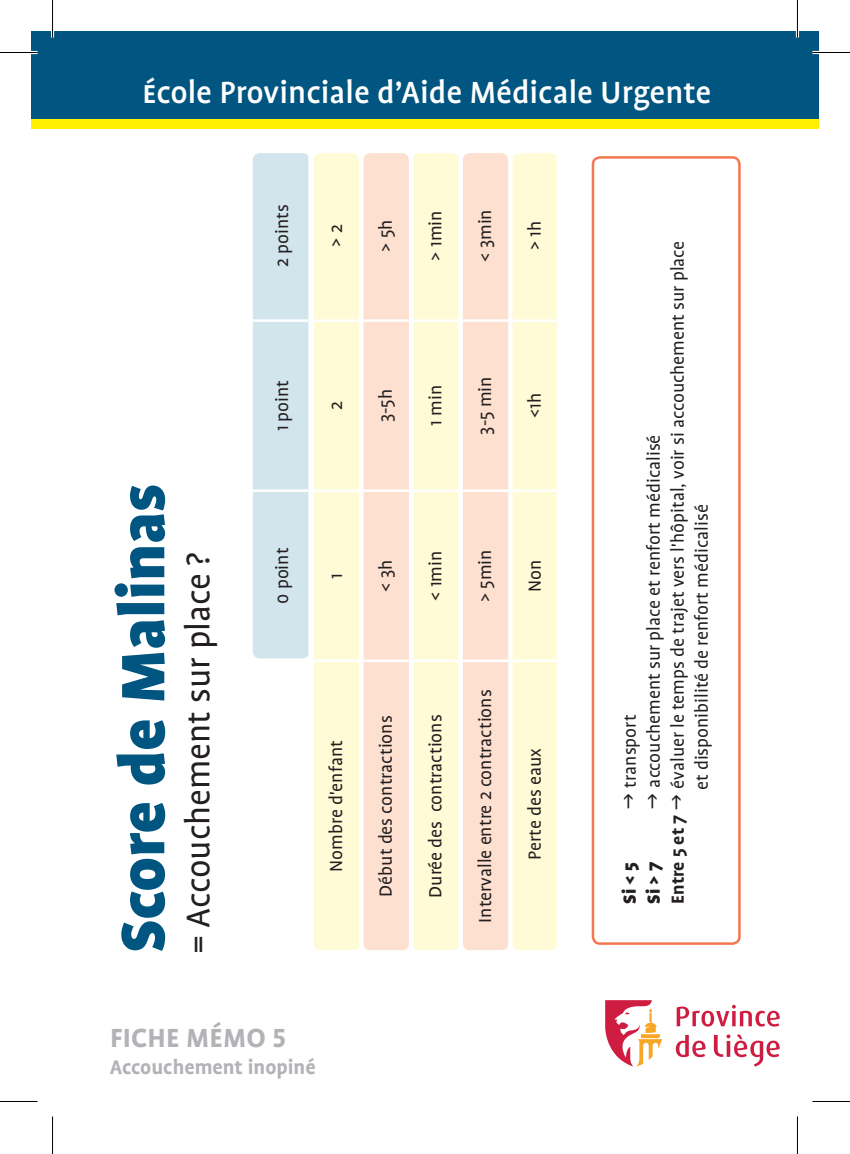
<style>
.page{position:relative;width:850px;height:1154px;background:#fff}
.page>*{position:absolute;margin:0;border:0;box-sizing:border-box;transform-origin:0 0}
.t1{font:900 70px "Profile OT";color:#015581}
.t2{font:37.5px "Profile OT";color:#231f20}
.t3{font:500 35px "Profile OT";color:#fff}
.t4{font:700 30px "Profile OT";letter-spacing:.01em;color:#b2b3b7}
.t5{font:700 22.5px "Profile OT";color:#b2b3b7}
.t6{font:20px "Profile OT";color:#231f20}
.t7{font:700 20px "Profile OT";color:#231f20}
.t8{font:900 20px "Profile OT";color:#231f20}
</style>
<div class="page">
<div style="left:31px;top:31px;width:787px;height:89px;background:#015581"></div>
<div style="left:31px;top:119px;width:787px;height:10px;background:#fff101"></div>
<div style="left:314px;top:153px;width:45px;height:797px;background:#fffbd6;border-radius:7px"></div>
<div style="left:363px;top:153px;width:45px;height:797px;background:#fde0d0;border-radius:7px"></div>
<div style="left:413px;top:153px;width:45px;height:797px;background:#fffbd6;border-radius:7px"></div>
<div style="left:462px;top:153px;width:46px;height:797px;background:#fde0d0;border-radius:7px"></div>
<div style="left:512px;top:153px;width:45px;height:797px;background:#fffbd6;border-radius:7px"></div>
<div style="left:253px;top:153px;width:56px;height:505px;background:#d2e5ec;border-radius:7px"></div>
<hr style="left:311px;top:659px;width:48px;height:3px;background:#fff">
<hr style="left:311px;top:489px;width:48px;height:3px;background:#fff">
<hr style="left:311px;top:319px;width:48px;height:3px;background:#fff">
<hr style="left:359px;top:659px;width:49px;height:3px;background:#fff">
<hr style="left:359px;top:489px;width:49px;height:3px;background:#fff">
<hr style="left:359px;top:319px;width:49px;height:3px;background:#fff">
<hr style="left:408px;top:659px;width:50px;height:3px;background:#fff">
<hr style="left:408px;top:489px;width:50px;height:3px;background:#fff">
<hr style="left:408px;top:319px;width:50px;height:3px;background:#fff">
<hr style="left:458px;top:659px;width:50px;height:3px;background:#fff">
<hr style="left:458px;top:489px;width:50px;height:3px;background:#fff">
<hr style="left:458px;top:319px;width:50px;height:3px;background:#fff">
<hr style="left:508px;top:659px;width:48px;height:3px;background:#fff">
<hr style="left:508px;top:489px;width:48px;height:3px;background:#fff">
<hr style="left:508px;top:319px;width:48px;height:3px;background:#fff">
<hr style="left:556px;top:661px;width:3px;height:292px;background:#fff">
<hr style="left:556px;top:491px;width:3px;height:170px;background:#fff">
<hr style="left:556px;top:321px;width:3px;height:170px;background:#fff">
<hr style="left:556px;top:149px;width:3px;height:172px;background:#fff">
<hr style="left:251px;top:489px;width:57px;height:3px;background:#fff">
<hr style="left:251px;top:319px;width:57px;height:3px;background:#fff">
<hr style="left:308px;top:491px;width:3px;height:170px;background:#fff">
<hr style="left:308px;top:321px;width:3px;height:170px;background:#fff">
<hr style="left:308px;top:149px;width:3px;height:172px;background:#fff">
<div style="left:591px;top:156px;width:149px;height:789px;border:2px solid #f4784f;border-radius:7px"></div>
<svg style="left:605px;top:1000px;width:56px;height:66px"></svg>
<svg style="left:675px;top:1034px;width:104px;height:32px"></svg>
<svg style="left:676px;top:1005px;width:103px;height:21px"></svg>
<hr style="left:0;top:51px;width:38px;height:3px;background:#fff">
<hr style="left:812px;top:51px;width:37px;height:3px;background:#fff">
<hr style="left:51px;top:0;width:3px;height:38px;background:#fff">
<hr style="left:795px;top:0;width:3px;height:38px;background:#fff">
<hr style="left:0;top:52px;width:38px;height:1px;background:#000">
<hr style="left:812px;top:52px;width:37px;height:1px;background:#000">
<hr style="left:0;top:1101px;width:38px;height:1px;background:#000">
<hr style="left:812px;top:1101px;width:37px;height:1px;background:#000">
<hr style="left:52px;top:0;width:1px;height:38px;background:#000">
<hr style="left:52px;top:1116px;width:1px;height:38px;background:#000">
<hr style="left:796px;top:0;width:1px;height:38px;background:#000">
<hr style="left:796px;top:1116px;width:1px;height:38px;background:#000">
<p class="t3" style="left:142px;top:72px;width:570px">École Provinciale d’Aide Médicale Urgente</p>
<p class="t6" style="left:271px;top:267px;width:64px;rotate:-90deg">2 points</p>
<p class="t6" style="left:325px;top:247px;width:24px;rotate:-90deg">&gt; 2</p>
<p class="t6" style="left:374px;top:252px;width:34px;rotate:-90deg">&gt; 5h</p>
<p class="t6" style="left:424px;top:260px;width:51px;rotate:-90deg">&gt; 1min</p>
<p class="t6" style="left:473px;top:262px;width:54px;rotate:-90deg">&lt; 3min</p>
<p class="t6" style="left:523px;top:250px;width:31px;rotate:-90deg">&gt; 1h</p>
<p class="t1" style="left:103px;top:953px;width:471px;rotate:-90deg">Score de Malinas</p>
<p class="t2" style="left:177px;top:953px;width:402px;rotate:-90deg">= Accouchement sur place ?</p>
<p class="t6" style="left:271px;top:431px;width:53px;rotate:-90deg">1 point</p>
<p class="t6" style="left:325px;top:410px;width:10px;rotate:-90deg">2</p>
<p class="t6" style="left:271px;top:604px;width:58px;rotate:-90deg">0 point</p>
<p class="t6" style="left:325px;top:579px;width:7px;rotate:-90deg">1</p>
<p class="t6" style="left:325px;top:872px;width:133px;rotate:-90deg">Nombre d'enfant</p>
<p class="t4" style="left:110px;top:1021px;width:178px">FICHE MÉMO 5</p>
<p class="t5" style="left:110px;top:1054px;width:207px">Accouchement inopiné</p>
<p class="t6" style="left:374px;top:422px;width:35px;rotate:-90deg">3-5h</p>
<p class="t6" style="left:424px;top:426px;width:42px;rotate:-90deg">1 min</p>
<p class="t6" style="left:374px;top:592px;width:33px;rotate:-90deg">&lt; 3h</p>
<p class="t6" style="left:424px;top:601px;width:51px;rotate:-90deg">&lt; 1min</p>
<p class="t6" style="left:374px;top:897px;width:183px;rotate:-90deg">Début des contractions</p>
<p class="t6" style="left:424px;top:898px;width:185px;rotate:-90deg">Durée des contractions</p>
<p class="t6" style="left:473px;top:435px;width:60px;rotate:-90deg">3-5 min</p>
<p class="t6" style="left:523px;top:418px;width:27px;rotate:-90deg">&lt;1h</p>
<p class="t6" style="left:473px;top:602px;width:54px;rotate:-90deg">&gt; 5min</p>
<p class="t6" style="left:523px;top:592px;width:34px;rotate:-90deg">Non</p>
<p class="t6" style="left:473px;top:923px;width:235px;rotate:-90deg">Intervalle entre 2 contractions</p>
<p class="t6" style="left:523px;top:860px;width:113px;rotate:-90deg">Perte des eaux</p>
<p class="t6" style="left:666px;top:788px;width:549px;rotate:-90deg">évaluer le temps de trajet vers l'hôpital, voir si accouchement sur place</p>
<p class="t6" style="left:642px;top:787px;width:354px;rotate:-90deg">accouchement sur place et renfort médicalisé</p>
<p class="t6" style="left:690px;top:790px;width:287px;rotate:-90deg">et disponibilité de renfort médicalisé</p>
<p class="t6" style="left:618px;top:787px;width:75px;rotate:-90deg">transport</p>
<p class="t8" style="left:642px;top:904px;width:44px;rotate:-90deg">Si &gt; 7</p>
<p class="t8" style="left:618px;top:904px;width:43px;rotate:-90deg">Si &lt; 5</p>
<p class="t7" style="left:666px;top:904px;width:90px;rotate:-90deg">Entre 5 et 7</p>
</div>
